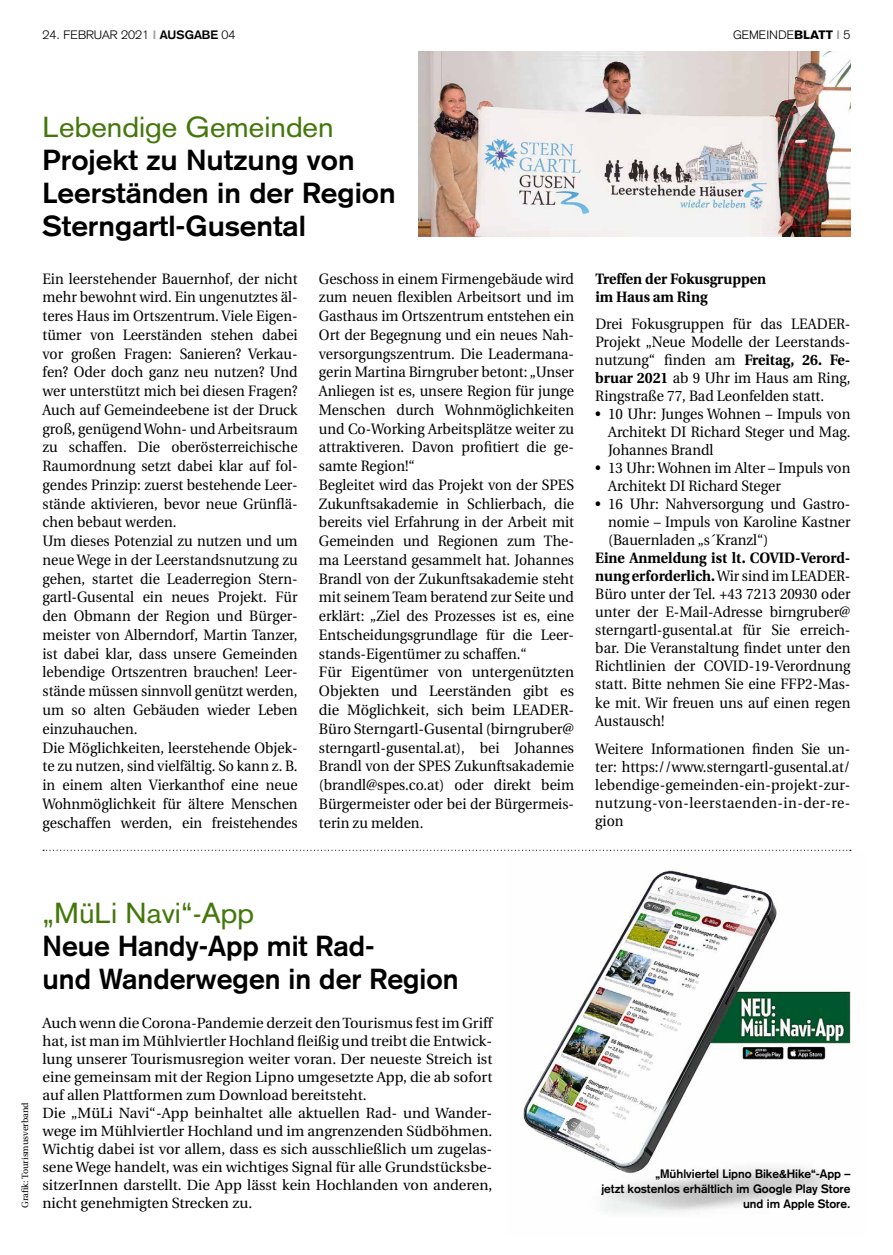
<style>
.page{position:relative;width:893px;height:1255px;background:#fff}
.page>*{position:absolute;margin:0;border:0;box-sizing:border-box;transform-origin:0 0}
.t1{font:700 28.5px/33px "Basic Commercial LT";color:#000;scale:1.05 1}
.t2{font:700 28.5px/33px "Basic Commercial LT";color:#000}
.t3{font:28.5px "Basic Commercial LT";color:#44770b;scale:1.05 1}
.t4{font:15px/18.8px "Utopia";color:#000;text-align:justify;scale:.94 1}
.t5{font:700 15px/18.8px "Utopia";color:#000;scale:.94 1}
.t6{font:14.7px/18px "Utopia";color:#000}
.t7{font:700 12px/15px "Basic Commercial LT";color:#000;text-align:right}
.t8{font:300 12px "Basic Commercial LT";color:#000;scale:1.05 1}
.t9{font:9px "Utopia";color:#000}
.s1{font-weight:700;color:#9d9e9e}
.s2{font-weight:700}
.s3{font-weight:900}
</style>
<div class="page">
<img style="left:507px;top:850px;width:345px;height:364px">
<svg style="left:43px;top:849px;width:808px;height:1px"></svg>
<img style="left:418px;top:51px;width:432px;height:185px">
<p class="t8" style="left:43px;top:28px;width:185px">24. FEBRUAR 2021 <span class="s1">I</span> <span class="s2">AUSGABE</span> 04</p>
<p class="t8" style="left:733px;top:28px;width:113px">GEMEINDE<span class="s3">BLATT</span> <span class="s1">I</span> 5</p>
<h1 class="t3" style="left:43px;top:110px;width:279px">Lebendige Gemeinden</h1>
<h1 class="t1" style="left:43px;top:143px;width:338px">Projekt zu Nutzung von<br>Leerständen in der Region<br>Sterngartl-Gusental</h1>
<p class="t4" style="left:43px;top:269px;width:273px;text-align:left">Ein leerstehender Bauernhof, der nicht mehr bewohnt wird. Ein ungenutztes äl&shy;teres Haus im Ortszentrum. Viele Eigen&shy;tümer von Leerständen stehen dabei vor großen Fragen: Sanieren? Verkau&shy;fen? Oder doch ganz neu nutzen? Und wer unterstützt mich bei diesen Fragen?<br>Auch auf Gemeindeebene ist der Druck groß, genügend Wohn- und Arbeitsraum zu schaffen. Die oberösterreichische Raumordnung setzt dabei klar auf fol&shy;gendes Prinzip: zuerst bestehende Leer&shy;stände aktivieren, bevor neue Grünflä&shy;chen bebaut werden.<br>Um dieses Potenzial zu nutzen und um neue Wege in der Leerstandsnutzung zu gehen, startet die Leaderregion Stern&shy;gartl-Gusental ein neues Projekt. Für den Obmann der Region und Bürger&shy;meister von Alberndorf, Martin Tanzer, ist dabei klar, dass unsere Gemeinden lebendige Ortszentren brauchen! Leer&shy;stände müssen sinnvoll genützt werden, um so alten Gebäuden wieder Leben einzuhauchen.<br>Die Möglichkeiten, leerstehende Objek&shy;te zu nutzen, sind vielfältig. So kann z. B. in einem alten Vierkanthof eine neue Wohnmöglichkeit für ältere Menschen geschaffen werden, ein freistehendes</p>
<p class="t5" style="left:595px;top:269px;width:183px">Treffen der Fokusgruppen im Haus am Ring</p>
<p class="t4" style="left:319px;top:269px;width:273px;text-align:left">Geschoss in einem Firmengebäude wird zum neuen flexiblen Arbeitsort und im Gasthaus im Ortszentrum entstehen ein Ort der Begegnung und ein neues Nah&shy;versorgungszentrum. Die Leadermana&shy;gerin Martina Birngruber betont: „Unser Anliegen ist es, unsere Region für junge Menschen durch Wohnmöglichkeiten und Co-Working Arbeitsplätze weiter zu attraktiveren. Davon profitiert die ge&shy;samte Region!“<br>Begleitet wird das Projekt von der SPES Zukunftsakademie in Schlierbach, die bereits viel Erfahrung in der Arbeit mit Gemeinden und Regionen zum The&shy;ma Leerstand gesammelt hat. Johannes Brandl von der Zukunftsakademie steht mit seinem Team beratend zur Seite und erklärt: „Ziel des Prozesses ist es, eine Entscheidungsgrundlage für die Leer&shy;stands-Eigentümer zu schaffen.“<br>Für Eigentümer von untergenützten Objekten und Leerständen gibt es die Möglichkeit, sich beim LEADER-Büro Sterngartl-Gusental (birngruber@ sterngartl-gusental.at), bei Johannes Brandl von der SPES Zukunftsakademie (brandl@spes.co.at) oder direkt beim Bürgermeister oder bei der Bürgermeis&shy;terin zu melden.</p>
<p class="t4" style="left:595px;top:315px;width:273px;line-height:18px">Drei Fokusgruppen für das LEADER-Projekt „Neue Modelle der Leerstands&shy;nutzung“ finden am <span class="s2">Freitag, 26. Fe&shy;bruar 2021</span> ab 9 Uhr im Haus am Ring, Ringstraße 77, Bad Leonfelden statt.</p>
<p class="t4" style="left:608px;top:405px;width:259px;line-height:18px;text-indent:-13px">• 10 Uhr: Junges Wohnen – Impuls von Architekt DI Richard Steger und Mag.<br>Johannes Brandl</p>
<p class="t4" style="left:608px;top:459px;width:259px;line-height:18px;text-indent:-13px">• 13 Uhr: Wohnen im Alter – Impuls von<br>Architekt DI Richard Steger</p>
<p class="t4" style="left:608px;top:495px;width:259px;line-height:18px;text-indent:-13px">• 16 Uhr: Nahversorgung und Gastro&shy;nomie – Impuls von Karoline Kastner (Bauernladen „s´Kranzl“)</p>
<p class="t4" style="left:595px;top:549px;width:273px;line-height:18px"><span class="s2">Eine Anmeldung ist lt. COVID-Verord&shy;nung erforderlich.</span> Wir sind im LEADER-Büro unter der Tel. +43 7213 20930 oder unter der E-Mail-Adresse birngruber@ sterngartl-gusental.at für Sie erreich&shy;bar. Die Veranstaltung findet unter den Richtlinien der COVID-19-Verordnung statt. Bitte nehmen Sie eine FFP2-Mas&shy;ke mit. Wir freuen uns auf einen regen Austausch!</p>
<p class="t4" style="left:595px;top:740px;width:273px;line-height:18px">Weitere Informationen finden Sie un&shy;ter: https://www.sterngartl-gusental.at/ lebendige-gemeinden-ein-projekt-zur&shy;nutzung-von-leerstaenden-in-der-re&shy;gion</p>
<p class="t9" style="left:20px;top:1207px;width:107px;rotate:-90deg">Grafik: Tourismusverband</p>
<h1 class="t3" style="left:43px;top:896px;width:203px">„MüLi Navi“-App</h1>
<h1 class="t2" style="left:43px;top:929px;width:418px">Neue Handy-App mit Rad-<br>und Wanderwegen in der Region</h1>
<p class="t6" style="left:43px;top:1013px;width:451px">Auch wenn die Corona-Pandemie derzeit den Tourismus fest im Griff hat, ist man im Mühlviertler Hochland fleißig und treibt die Entwick&shy;lung unserer Tourismusregion weiter voran. Der neueste Streich ist eine gemeinsam mit der Region Lipno umgesetzte App, die ab sofort auf allen Plattformen zum Download bereitsteht.<br>Die „MüLi Navi“-App beinhaltet alle aktuellen Rad- und Wander&shy;wege im Mühlviertler Hochland und im angrenzenden Südböhmen.<br>Wichtig dabei ist vor allem, dass es sich ausschließlich um zugelas&shy;sene Wege handelt, was ein wichtiges Signal für alle Grundstücksbe&shy;sitzerInnen darstellt. Die App lässt kein Hochlanden von anderen, nicht genehmigten Strecken zu.</p>
<p class="t7" style="left:601px;top:1165px;width:251px">„Mühlviertel Lipno Bike&amp;Hike“-App –<br>jetzt kostenlos erhältlich im Google Play Store und im Apple Store.</p>
</div>
